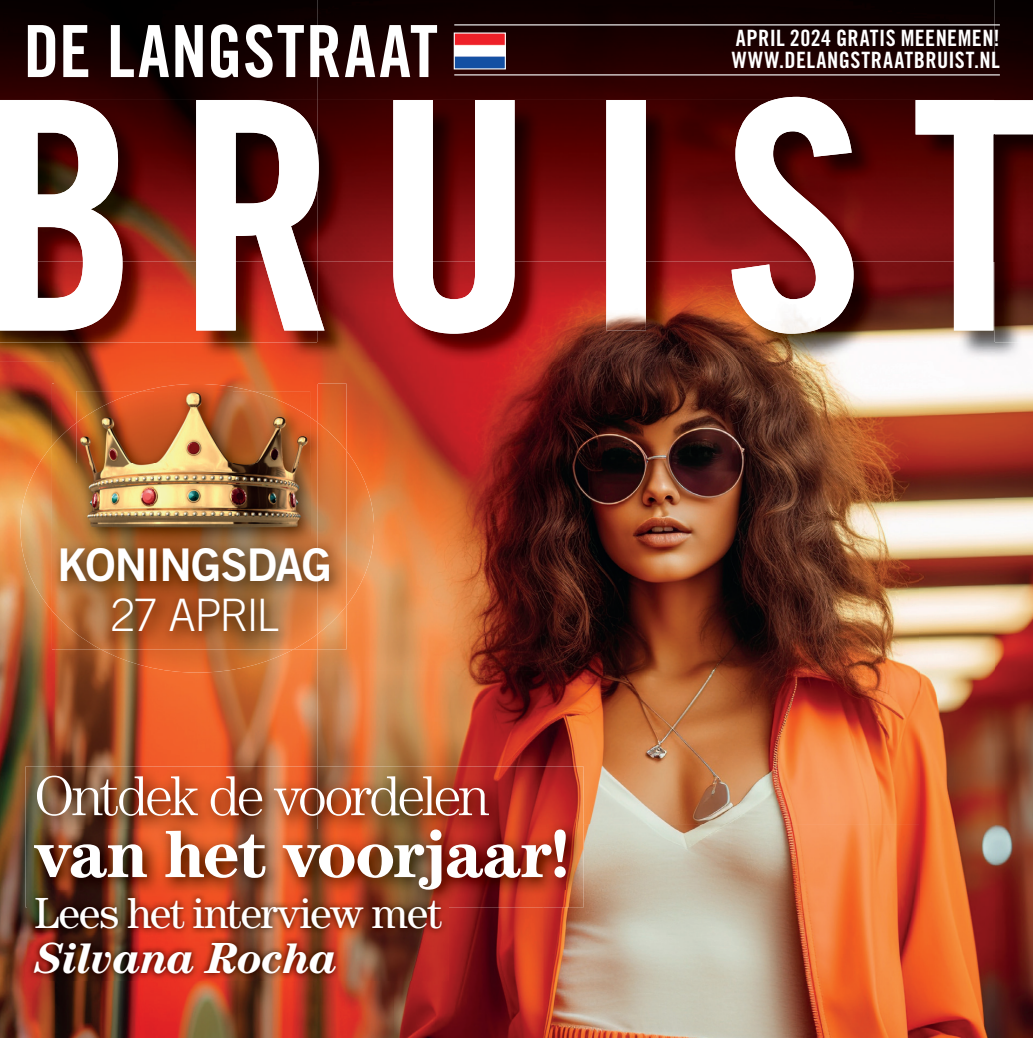
<style>
.page{position:relative;width:1033px;height:1038px;background:#fff}
.page>*{position:absolute;margin:0;border:0;box-sizing:border-box;transform-origin:0 0}
.t1{font:72px "Trade Gothic LT Std Bd Cn 20";letter-spacing:.015em;color:#fff}
.t2{font:700 67.95px "Century Std";letter-spacing:-.025em;color:#fff}
.t3{font:300 56.48px "Century Std";letter-spacing:-.06em;color:#fff}
.t4{font:45.23px "Trade Gothic LT Std Bd 2";letter-spacing:-.03em;color:#fff}
.t5{font:300 44.77px "Trade Gothic LT Std";letter-spacing:-.05em;color:#fff}
.t6{font:43.65px "Century Std";letter-spacing:-.03em;color:#fff}
.t7{font:italic 700 43.65px "Century Std";letter-spacing:-.02em;color:#fff}
.t8{font:22.5px/21.4px "Trade Gothic LT Std Bd Cn 20";letter-spacing:.02em;color:#fff}
</style>
<div class="page">
<img style="left:0;top:362px;width:55px;height:676px">
<img style="left:55px;top:362px;width:263px;height:21px">
<img style="left:994px;top:388px;width:38px;height:650px">
<img style="left:55px;top:649px;width:263px;height:117px">
<img style="left:55px;top:980px;width:263px;height:58px">
<img style="left:0;top:0;width:318px;height:97px">
<div style="left:994px;top:0;width:38px;height:54px;background:#0c0000"></div>
<img style="left:994px;top:54px;width:38px;height:43px">
<img style="left:0;top:334px;width:1032px;height:28px">
<svg style="left:0;top:97px;width:1032px;height:237px"></svg>
<img style="left:318px;top:362px;width:601px;height:462px">
<img style="left:919px;top:391px;width:75px;height:647px">
<img style="left:543px;top:824px;width:376px;height:214px">
<img style="left:393px;top:907px;width:150px;height:131px">
<img style="left:318px;top:980px;width:75px;height:58px">
<img style="left:318px;top:0;width:676px;height:362px">
<img style="left:318px;top:100px;width:328px;height:234px">
<img style="left:731px;top:97px;width:263px;height:237px">
<img style="left:25px;top:766px;width:558px;height:141px">
<img style="left:34px;top:829px;width:531px;height:60px">
<img style="left:27px;top:890px;width:421px;height:90px">
<img style="left:20px;top:446px;width:32px;height:164px">
<img style="left:346px;top:451px;width:28px;height:155px">
<img style="left:101px;top:649px;width:192px;height:23px">
<img style="left:318px;top:383px;width:28px;height:40px">
<img style="left:318px;top:634px;width:28px;height:15px">
<img style="left:52px;top:384px;width:266px;height:265px">
<img style="left:318px;top:423px;width:28px;height:211px">
<img style="left:76px;top:391px;width:234px;height:145px">
<hr style="left:454px;top:24px;width:545px;height:1px;background:#fff">
<hr style="left:454px;top:74px;width:545px;height:1px;background:#fff">
<img style="left:455px;top:34px;width:49px;height:33px">
<div style="left:453px;top:32px;width:53px;height:37px;border:1px solid #fff"></div>
<svg style="left:1030px;top:0;width:3px;height:6px"></svg>
<h1 class="t1" style="left:24px;top:8px;width:416px">DE LANGSTRAAT</h1>
<p class="t8" style="left:732px;top:27px;width:269px">APRIL 2024 GRATIS MEENEMEN!<br>WWW.DELANGSTRAATBRUIST.NL</p>
<h3 class="t4" style="left:58px;top:536px;width:276px">KONINGSDAG</h3>
<h3 class="t5" style="left:110px;top:589px;width:170px">27 APRIL</h3>
<h3 class="t3" style="left:34px;top:763px;width:457px">Ontdek de voordelen</h3>
<h2 class="t2" style="left:34px;top:813px;width:538px">van het voorjaar!</h2>
<h3 class="t6" style="left:35px;top:887px;width:409px">Lees het interview met</h3>
<h3 class="t7" style="left:35px;top:932px;width:305px">Silvana Rocha</h3>
</div>
